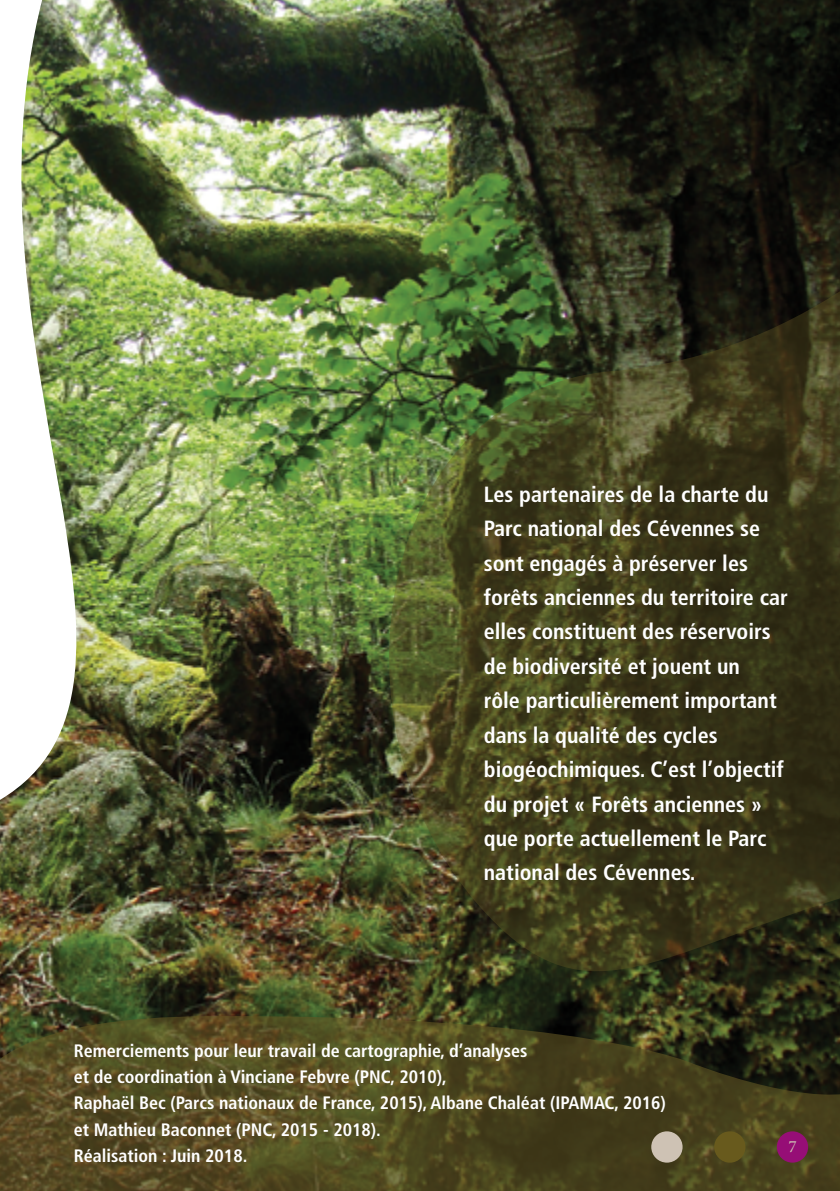
<style>
.page{position:relative;width:840px;height:1191px;background:#fff}
.page>*{position:absolute;margin:0;border:0;box-sizing:border-box;transform-origin:0 0}
.t1{font:700 condensed 22px/34.4px "Frutiger LT Std";color:#fff}
.t2{font:700 condensed 18px/26.4px "Frutiger LT Std";color:#fff}
.t3{font:17.2px "Minion Pro";color:#cec2b4}
</style>
<div class="page">
<img style="left:0;top:0;width:839px;height:1014px">
<svg style="left:0;top:1014px;width:839px;height:177px;background:#4b451f"></svg>
<div style="left:776px;top:1131px;width:31px;height:31px;background:#960e76;border-radius:50%"></div>
<div style="left:713px;top:1131px;width:32px;height:31px;background:#685a1d;border-radius:50%"></div>
<div style="left:651px;top:1131px;width:31px;height:31px;background:#cec2b4;border-radius:50%"></div>
<svg style="left:371px;top:278px;width:468px;height:695px;background:#414320"></svg>
<p class="t1" style="left:483px;top:477px;width:305px">Les partenaires de la charte du<br>Parc national des Cévennes se sont engagés à préserver les forêts anciennes du territoire car elles constituent des réservoirs de biodiversité et jouent un<br>rôle particulièrement important dans la qualité des cycles biogéochimiques. C’est l’objectif du projet « Forêts anciennes » que porte actuellement le Parc national des Cévennes.</p>
<p class="t2" style="left:74px;top:1037px;width:507px">Remerciements pour leur travail de cartographie, d’analyses<br>et de coordination à Vinciane Febvre (PNC, 2010),<br>Raphaël Bec (Parcs nationaux de France, 2015), Albane Chaléat (IPAMAC</p>
<p class="t2" style="left:614px;top:1090px;width:53px">, 2016)</p>
<p class="t2" style="left:74px;top:1116px;width:308px">et Mathieu Baconnet (PNC, 2015 - 2018).<br>Réalisation : Juin 2018.</p>
<p class="t3" style="left:788px;top:1135px;width:10px">7</p>
</div>
